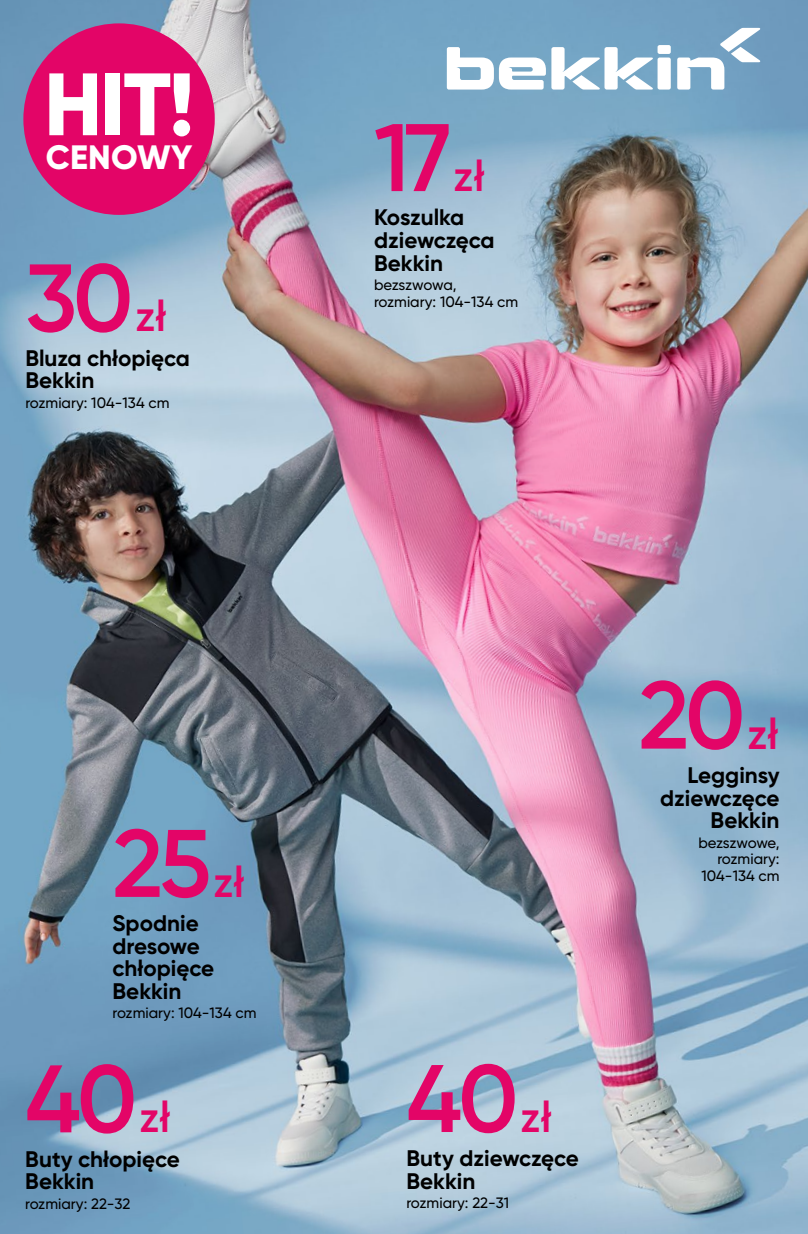
<style>
.page{position:relative;width:808px;height:1234px;background:#fff}
.page>*{position:absolute;margin:0;border:0;box-sizing:border-box;transform-origin:0 0}
.t1{font:600 95.7px "Gilroy";letter-spacing:-.04em;color:#e30567}
.t2{font:800 88.2px "Gilroy";color:#fff}
.t3{font:800 33.75px "Gilroy";letter-spacing:.01em;color:#fff}
.t4{font:700 22.5px/22.5px "Gilroy";color:#000}
.t5{font:500 15px/16.8px "Gilroy";color:#000;text-align:right}
.s1{font-size:43.2px}
</style>
<div class="page">
<img style="left:0;top:0;width:808px;height:1233px">
<div style="left:657px;top:45px;width:14px;height:9px;background:#fff;border-radius:2px"></div>
<svg style="left:447px;top:47px;width:206px;height:43px"></svg>
<div style="left:657px;top:57px;width:14px;height:33px;background:#fff;border-radius:2px"></div>
<svg style="left:677px;top:28px;width:83px;height:62px"></svg>
<div style="left:23px;top:23px;width:192px;height:192px;background:#e30567;border-radius:50%"></div>
<h2 class="t2" style="left:44px;top:49px;width:152px">HIT!</h2>
<h3 class="t3" style="left:46px;top:136px;width:148px">CENOWY</h3>
<h1 class="t1" style="left:25px;top:238px;width:143px">30<span class="s1">zł</span></h1>
<p class="t4" style="left:25px;top:346px;width:166px">Bluza chłopięca<br>Bekkin</p>
<p class="t5" style="left:25px;top:394px;width:146px">rozmiary: 104-134 cm</p>
<h1 class="t1" style="left:374px;top:98px;width:112px">17<span class="s1">zł</span></h1>
<p class="t4" style="left:374px;top:206px;width:122px">Koszulka dziewczęca<br>Bekkin</p>
<p class="t5" style="left:374px;top:276px;width:146px;text-align:left">bezszwowa, rozmiary: 104-134 cm</p>
<h1 class="t1" style="left:112px;top:803px;width:134px">25<span class="s1">zł</span></h1>
<p class="t4" style="left:112px;top:911px;width:103px">Spodnie dresowe chłopięce<br>Bekkin</p>
<p class="t5" style="left:112px;top:1004px;width:146px">rozmiary: 104-134 cm</p>
<h1 class="t1" style="left:25px;top:1039px;width:147px">40<span class="s1">zł</span></h1>
<h1 class="t1" style="left:406px;top:1038px;width:147px">40<span class="s1">zł</span></h1>
<p class="t4" style="left:25px;top:1147px;width:156px">Buty chłopięce<br>Bekkin</p>
<p class="t5" style="left:25px;top:1194px;width:107px">rozmiary: 22-32</p>
<p class="t4" style="left:406px;top:1146px;width:174px">Buty dziewczęce<br>Bekkin</p>
<p class="t5" style="left:406px;top:1194px;width:104px">rozmiary: 22-31</p>
<h1 class="t1" style="left:639px;top:655px;width:141px">20<span class="s1">zł</span></h1>
<p class="t4" style="left:660px;top:763px;width:121px;text-align:right">Legginsy dziewczęce<br>Bekkin</p>
<p class="t5" style="left:698px;top:833px;width:83px">bezszwowe, rozmiary:<br>104-134 cm</p>
</div>
